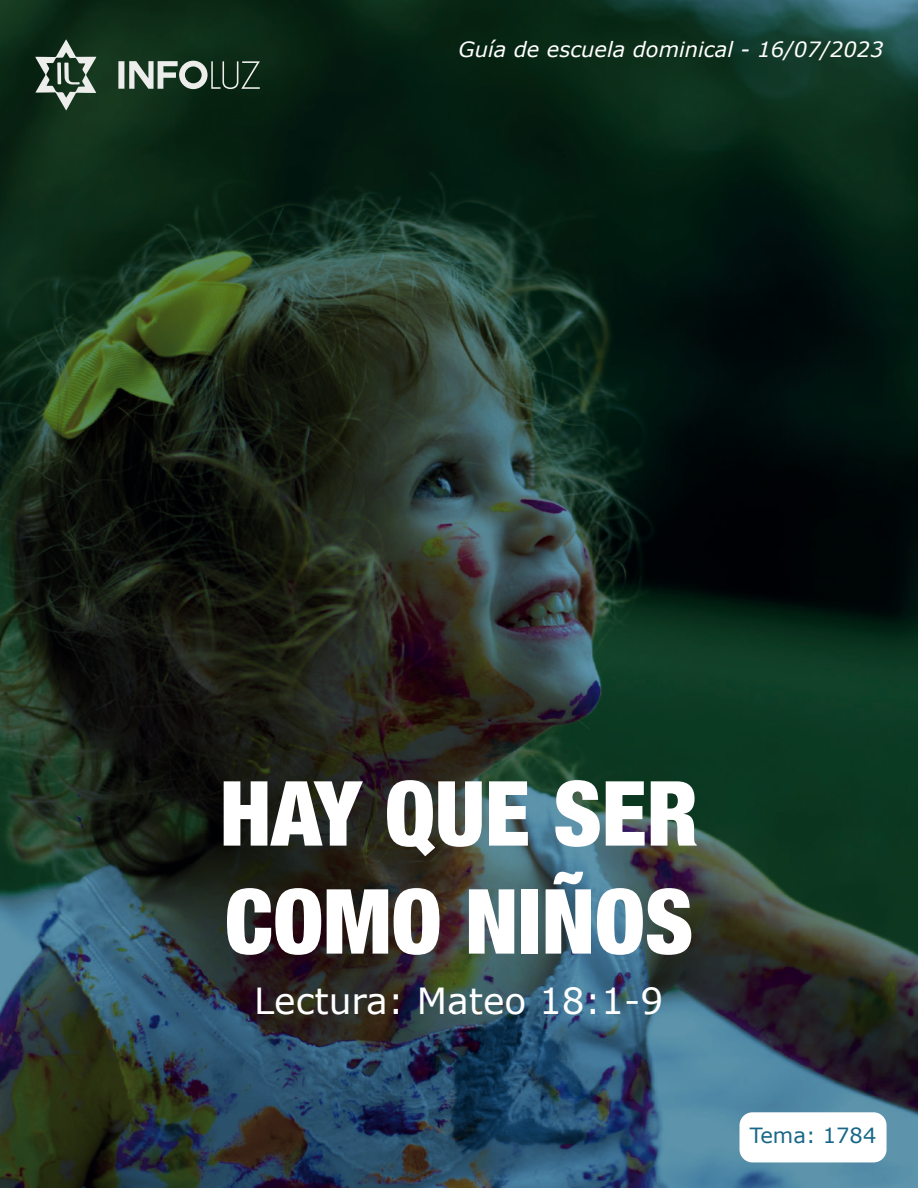
<style>
.page{position:relative;width:918px;height:1188px;background:#fff}
.page>*{position:absolute;margin:0;border:0;box-sizing:border-box;transform-origin:0 0}
.t1{font:900 condensed 90px/108px "Helvetica Neue";color:#fff}
.t2{font:36px "Verdana";color:#fff}
.t3{font:italic 21px "Verdana";color:#fff}
.t4{font:21px "Verdana";color:#176689}
</style>
<div class="page">
<img style="left:0;top:0;width:918px;height:1188px">
<svg style="left:35px;top:39px;width:61px;height:71px;background:#4f6555"></svg>
<div style="left:118px;top:61px;width:6px;height:28px;background:#edeeec"></div>
<svg style="left:129px;top:61px;width:131px;height:28px;background:#627568"></svg>
<div style="left:740px;top:1112px;width:147px;height:50px;background:#fff;border-radius:13px"></div>
<p class="t3" style="left:459px;top:35px;width:426px">Guía de escuela dominical - 16/07/2023</p>
<h1 class="t1" style="left:220px;top:758px;width:480px">HAY QUE SER<br>COMO NIÑOS</h1>
<h2 class="t2" style="left:254px;top:976px;width:411px">Lectura: Mateo 18:1-9</h2>
<p class="t4" style="left:750px;top:1121px;width:128px">Tema: 1784</p>
</div>
